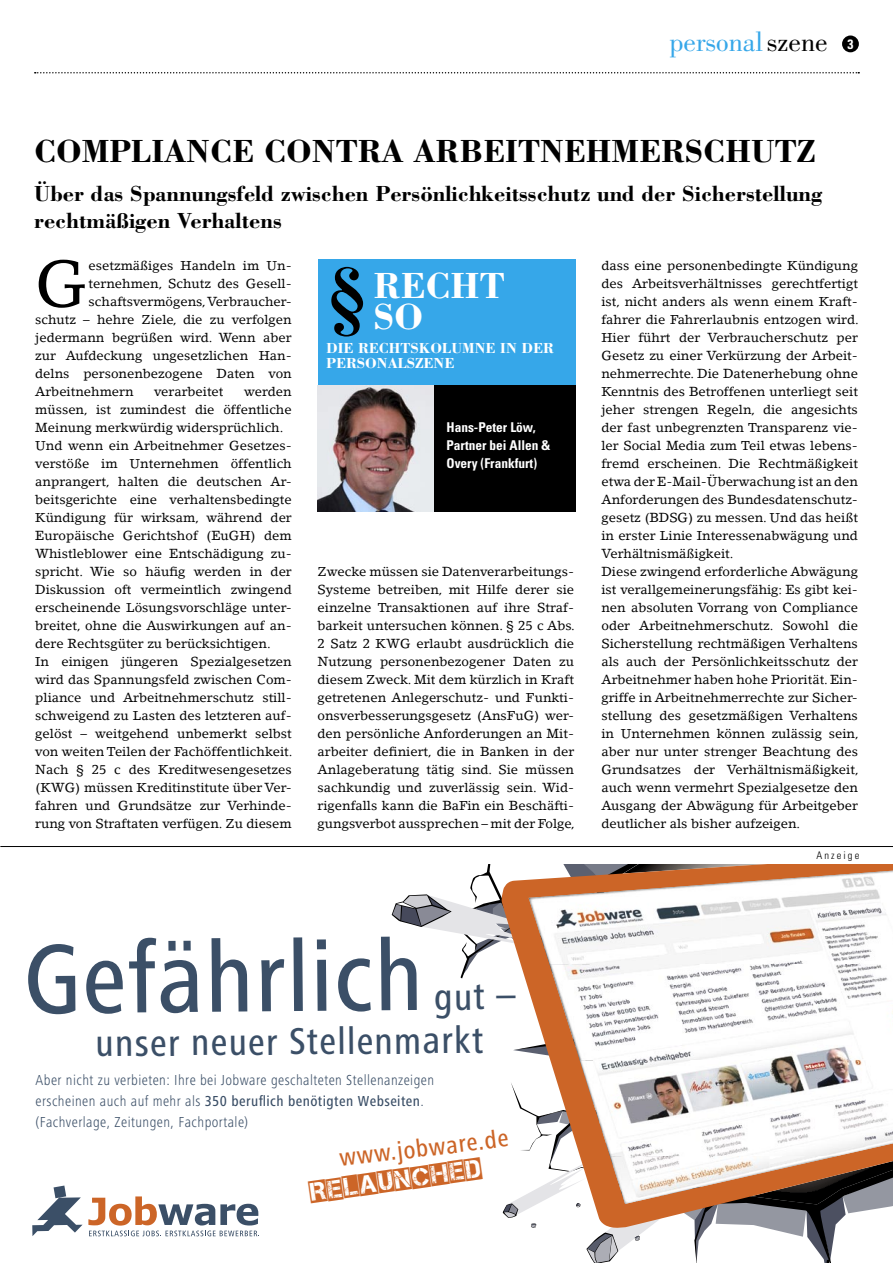
<style>
.page{position:relative;width:893px;height:1263px;background:#fff}
.page>*{position:absolute;margin:0;border:0;box-sizing:border-box;transform-origin:0 0}
.t1{font:500 condensed 102px "Frutiger Next Pro";color:#3b4f67}
.t2{font:700 84.6px "Bodoni";color:#000}
.t3{font:63.6px "Lino Letter LT";color:#000}
.t4{font:500 condensed 38.55px/41.8px "Frutiger Next Pro";color:#3b4f67}
.t5{font:700 37.5px/31.5px "Bodoni";color:#fff}
.t6{font:700 33px "Bodoni";color:#000}
.t7{font:28.05px "Bodoni";color:#36a7e9}
.t8{font:500 condensed 25.2px "Frutiger Next Pro";color:#cc6527}
.t9{font:25.2px "Captureit 2";color:#cc6527}
.t10{font:700 22.5px/27px "Bodoni";color:#000}
.t11{font:300 condensed 15px/21px "Frutiger Next Pro";letter-spacing:.03em;color:#3b4f67}
.t12{font:700 15px/15px "Bodoni";color:#fff}
.t13{font:700 condensed 13.5px/18px "Univers";color:#fff}
.t14{font:12.75px/18px "Lino Letter LT";color:#000}
.t15{font:300 condensed 10.5px "Univers";letter-spacing:.2em;color:#000}
.s1{color:#000}
.s2{font-family:"Univers";font-weight:700;font-stretch:condensed;font-size:13.5px;color:#fff}
.s3{font-weight:500}
</style>
<div class="page">
<div style="left:842px;top:36px;width:17px;height:16px;background:#000;border-radius:50%"></div>
<svg style="left:35px;top:72px;width:824px;height:1px"></svg>
<div style="left:317px;top:259px;width:258px;height:126px;background:#36a7e9"></div>
<div style="left:434px;top:385px;width:141px;height:126px;background:#000"></div>
<img style="left:317px;top:385px;width:117px;height:126px">
<svg style="left:32px;top:1185px;width:227px;height:51px"></svg>
<svg style="left:392px;top:864px;width:501px;height:399px"></svg>
<hr style="left:0;top:846px;width:893px;height:1px;background:#000">
<h3 class="t7" style="left:669px;top:31px;width:185px">personal<span class="s1">szene</span> <span class="s2">3</span></h3>
<h3 class="t6" style="left:34px;top:133px;width:783px">COMPLIANCE฀CONTRA฀ARBEITNEHMERSCHUTZ</h3>
<h3 class="t10" style="left:34px;top:180px;width:797px">Über฀das฀Spannungsfeld฀zwischen฀Persönlichkeitsschutz฀und฀der฀Sicherstellung฀ rechtmäßigen฀Verhaltens</h3>
<h3 class="t3" style="left:35px;top:245px;width:55px">G</h3>
<p class="t14" style="left:89px;top:256px;width:205px">esetzmäßiges Handeln im Un-</p>
<p class="t14" style="left:89px;top:274px;width:205px">ternehmen, Schutz des Gesell-</p>
<p class="t14" style="left:89px;top:292px;width:205px">schaftsvermögens, Verbraucher-</p>
<p class="t14" style="left:35px;top:310px;width:258px">schutz – hehre Ziele, die zu verfolgen</p>
<p class="t14" style="left:35px;top:328px;width:258px">jedermann begrüßen wird. Wenn aber</p>
<p class="t14" style="left:35px;top:346px;width:258px">zur Aufdeckung ungesetzlichen Han-</p>
<p class="t14" style="left:35px;top:364px;width:258px">delns personenbezogene Daten von</p>
<p class="t14" style="left:35px;top:382px;width:100px">Arbeitnehmern</p>
<p class="t14" style="left:154px;top:382px;width:71px">verarbeitet</p>
<p class="t14" style="left:35px;top:382px;width:259px;text-indent:209px">werden müssen, ist zumindest die öffentliche Meinung merkwürdig widersprüchlich.<br>Und wenn ein Arbeitnehmer Gesetzes&shy;verstöße im Unternehmen öffentlich anprangert, halten die deutschen Ar&shy;beitsgerichte eine verhaltensbedingte Kündigung für wirksam, während der Europäische Gerichtshof (EuGH) dem Whistleblower eine Entschädigung zu&shy;spricht. Wie so häufig werden in der Diskussion oft vermeintlich zwingend erscheinende Lösungsvorschläge unter&shy;breitet, ohne die Auswirkungen auf an&shy;dere Rechtsgüter zu berücksichtigen.<br>In einigen jüngeren Spezialgesetzen wird das Spannungsfeld zwischen Com&shy;pliance und Arbeitnehmerschutz still&shy;schweigend zu Lasten des letzteren auf&shy;gelöst – weitgehend unbemerkt selbst von weiten Teilen der Fachöffentlichkeit.<br>Nach § 25 c des Kreditwesengesetzes (KWG) müssen Kreditinstitute über Ver&shy;fahren und Grundsätze zur Verhinde&shy;rung von Straftaten verfügen. Zu diesem</p>
<h2 class="t2" style="left:326px;top:250px;width:44px">§</h2>
<h3 class="t5" style="left:373px;top:270px;width:156px">RECHT฀฀<br>SO</h3>
<p class="t12" style="left:326px;top:340px;width:234px">DIE฀RECHTSKOLUMNE฀IN฀DER฀<br>PERSONALSZENE</p>
<p class="t13" style="left:446px;top:419px;width:108px">Hans-Peter฀Löw,฀<br>Partner฀bei฀Allen฀&amp;฀<br>Overy฀(Frankfurt)</p>
<p class="t14" style="left:318px;top:562px;width:259px;text-align:justify">Zwecke müssen sie Datenverarbeitungs-Systeme betreiben, mit Hilfe derer sie einzelne Transaktionen auf ihre Straf&shy;barkeit untersuchen können. § 25 c Abs.<br>2 Satz 2 KWG erlaubt ausdrücklich die Nutzung personenbezogener Daten zu diesem Zweck. Mit dem kürzlich in Kraft getretenen Anlegerschutz- und Funkti&shy;onsverbesserungsgesetz (AnsFuG) wer&shy;den persönliche Anforderungen an Mit&shy;arbeiter definiert, die in Banken in der Anlageberatung tätig sind. Sie müssen sachkundig und zuverlässig sein. Wid&shy;rigenfalls kann die BaFin ein Beschäfti&shy;gungsverbot aussprechen – mit der Folge,</p>
<p class="t14" style="left:601px;top:256px;width:259px">dass eine personenbedingte Kündigung des Arbeitsverhältnisses gerechtfertigt ist, nicht anders als wenn einem Kraft&shy;fahrer die Fahrerlaubnis entzogen wird.<br>Hier führt der Verbraucherschutz per Gesetz zu einer Verkürzung der Arbeit&shy;nehmerrechte. Die Datenerhebung ohne Kenntnis des Betroffenen unterliegt seit jeher strengen Regeln, die angesichts der fast unbegrenzten Transparenz vie&shy;ler Social Media zum Teil etwas lebens&shy;fremd erscheinen. Die Rechtmäßigkeit etwa der E-Mail-Überwachung ist an den Anforderungen des Bundesdatenschutz&shy;gesetz (BDSG) zu messen. Und das heißt in erster Linie Interessenabwägung und Verhältnismäßigkeit.<br>Diese zwingend erforderliche Abwägung ist verallgemeinerungsfähig: Es gibt kei&shy;nen absoluten Vorrang von Compliance oder Arbeitnehmerschutz. Sowohl die Sicherstellung rechtmäßigen Verhaltens als auch der Persönlichkeitsschutz der Arbeitnehmer haben hohe Priorität. Ein&shy;griffe in Arbeitnehmerrechte zur Sicher&shy;stellung des gesetzmäßigen Verhaltens in Unternehmen können zulässig sein, aber nur unter strenger Beachtung des Grundsatzes der Verhältnismäßigkeit, auch wenn vermehrt Spezialgesetze den Ausgang der Abwägung für Arbeitgeber deutlicher als bisher aufzeigen.</p>
<p class="t15" style="left:816px;top:850px;width:44px">Anzeige</p>
<h1 class="t1" style="left:22px;top:941px;width:402px;rotate:-1deg">Gefährlich</h1>
<h3 class="t4" style="left:94px;top:985px;width:422px;text-indent:339px;rotate:-1deg">gut – unser neuer Stellenmarkt</h3>
<p class="t11" style="left:36px;top:1071px;width:400px">Aber nicht zu verbieten: Ihre bei Jobware geschalteten Stellenanzeigen erscheinen auch auf mehr als <span class="s3">350 beruflich benötigten Webseiten</span>. (Fachverlage, Zeitungen, Fachportale)</p>
<h3 class="t8" style="left:338px;top:1148px;width:172px;rotate:-7deg">www.jobware.de</h3>
<h3 class="t9" style="left:308px;top:1181px;width:175px;rotate:-8deg">relaunched</h3>
</div>
